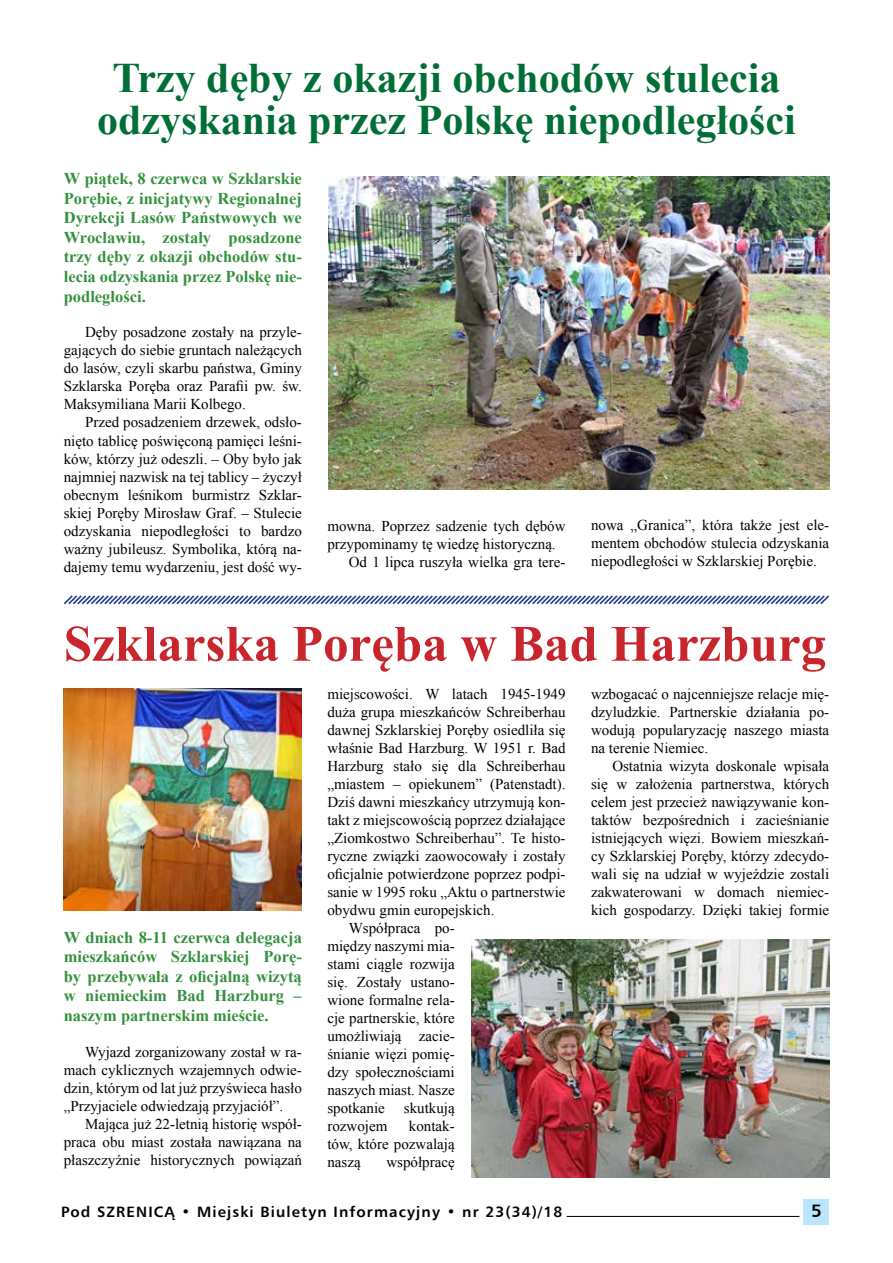
<style>
.page{position:relative;width:893px;height:1263px;background:#fff}
.page>*{position:absolute;margin:0;border:0;box-sizing:border-box;transform-origin:0 0}
.t1{font:700 51px "Times New Roman";color:#c9252c}
.t2{font:700 42px/42px "Times New Roman";color:#006e37;text-align:center}
.t3{font:700 18px "Humnst 777 EU";color:#000}
.t4{font:700 16.5px/19.5px "Times New Roman";color:#33913c;text-align:justify}
.t5{font:15px/18px "Times New Roman";color:#000;text-align:justify}
.t6{font:700 15px "Humnst 777 EU";letter-spacing:.075em;color:#000}
</style>
<div class="page">
<div style="left:804px;top:1199px;width:25px;height:26px;background:#b9e6fa"></div>
<hr style="left:567px;top:1216px;width:232px;height:1px;background:#000">
<svg style="left:64px;top:595px;width:765px;height:10px"></svg>
<img style="left:328px;top:176px;width:501px;height:313px">
<img style="left:64px;top:689px;width:238px;height:221px">
<img style="left:472px;top:939px;width:357px;height:239px">
<h2 class="t2" style="left:97px;top:56px;width:700px">Trzy dęby z okazji obchodów stulecia odzyskania przez Polskę niepodległości</h2>
<p class="t4" style="left:64px;top:169px;width:240px">W piątek, 8 czerwca w Szklarskie Porębie, z inicjatywy Regionalnej Dyrekcji Lasów Państwowych we Wrocławiu, zostały posadzone trzy dęby z okazji obchodów stu&shy;lecia odzyskania przez Polskę nie&shy;podległości.</p>
<p class="t5" style="left:64px;top:323px;width:240px;text-indent:21px">Dęby posadzone zostały na przyle&shy;gających do siebie gruntach należących do lasów, czyli skarbu państwa, Gminy Szklarska Poręba oraz Parafii pw. św.<br>Maksymiliana Marii Kolbego.</p>
<p class="t5" style="left:64px;top:413px;width:240px;text-indent:21px">Przed posadzeniem drzewek, odsło&shy;nięto tablicę poświęconą pamięci leśni&shy;ków, którzy już odeszli. – Oby było jak najmniej nazwisk na tej tablicy – życzył obecnym leśnikom burmistrz Szklar&shy;skiej Poręby Mirosław Graf. – Stulecie odzyskania niepodległości to bardzo ważny jubileusz. Symbolika, którą na&shy;dajemy temu wydarzeniu, jest dość wy-</p>
<p class="t5" style="left:591px;top:516px;width:240px">nowa „Granica”, która także jest ele&shy;mentem obchodów stulecia odzyskania niepodległości w Szklarskiej Porębie.</p>
<p class="t5" style="left:327px;top:517px;width:240px">mowna. Poprzez sadzenie tych dębów</p>
<p class="t5" style="left:327px;top:535px;width:230px">przypominamy tę wiedzę historyczną.</p>
<p class="t5" style="left:349px;top:553px;width:218px">Od 1 lipca ruszyła wielka gra tere-</p>
<h1 class="t1" style="left:64px;top:608px;width:764px">Szklarska Poręba w Bad Harzburg</h1>
<p class="t4" style="left:64px;top:927px;width:240px">W dniach 8-11 czerwca delegacja mieszkańców Szklarskiej Porę&shy;by przebywała z oficjalną wizytą w niemieckim Bad Harzburg – naszym partnerskim mieście.</p>
<p class="t5" style="left:64px;top:1043px;width:240px;text-indent:21px">Wyjazd zorganizowany został w ra&shy;mach cyklicznych wzajemnych odwie&shy;dzin, którym od lat już przyświeca hasło „Przyjaciele odwiedzają przyjaciół”.</p>
<p class="t5" style="left:64px;top:1115px;width:240px;text-indent:21px">Mająca już 22-letnią historię współ&shy;praca obu miast została nawiązana na płaszczyźnie historycznych powiązań</p>
<p class="t5" style="left:327px;top:685px;width:240px">miejscowości. W latach 1945-1949</p>
<p class="t5" style="left:327px;top:703px;width:240px">duża grupa mieszkańców Schreiberhau</p>
<p class="t5" style="left:327px;top:721px;width:240px">dawnej Szklarskiej Poręby osiedliła się</p>
<p class="t5" style="left:327px;top:739px;width:240px">właśnie Bad Harzburg. W 1951 r. Bad</p>
<p class="t5" style="left:327px;top:757px;width:240px">Harzburg stało się dla Schreiberhau</p>
<p class="t5" style="left:327px;top:775px;width:240px">„miastem – opiekunem” (Patenstadt).</p>
<p class="t5" style="left:327px;top:793px;width:240px">Dziś dawni mieszkańcy utrzymują kon-</p>
<p class="t5" style="left:327px;top:811px;width:240px">takt z miejscowością poprzez działające</p>
<p class="t5" style="left:327px;top:829px;width:240px">„Ziomkostwo Schreiberhau”. Te histo-</p>
<p class="t5" style="left:327px;top:847px;width:240px">ryczne związki zaowocowały i zostały</p>
<p class="t5" style="left:327px;top:865px;width:240px">oficjalnie potwierdzone poprzez podpi-</p>
<p class="t5" style="left:327px;top:883px;width:240px">sanie w 1995 roku „Aktu o partnerstwie</p>
<p class="t5" style="left:327px;top:901px;width:169px">obydwu gmin europejskich.</p>
<p class="t5" style="left:349px;top:919px;width:107px">Współpraca po-</p>
<p class="t5" style="left:327px;top:937px;width:129px">między naszymi mia-</p>
<p class="t5" style="left:327px;top:955px;width:129px">stami ciągle rozwija</p>
<p class="t5" style="left:327px;top:973px;width:129px">się. Zostały ustano-</p>
<p class="t5" style="left:327px;top:991px;width:129px">wione formalne rela-</p>
<p class="t5" style="left:327px;top:1009px;width:129px">cje partnerskie, które</p>
<p class="t5" style="left:327px;top:1027px;width:129px">umożliwiają zacie-</p>
<p class="t5" style="left:327px;top:1045px;width:129px">śnianie więzi pomię-</p>
<p class="t5" style="left:327px;top:1063px;width:129px">dzy społecznościami</p>
<p class="t5" style="left:327px;top:1081px;width:129px">naszych miast. Nasze</p>
<p class="t5" style="left:327px;top:1099px;width:59px">spotkanie</p>
<p class="t5" style="left:404px;top:1099px;width:52px">skutkują</p>
<p class="t5" style="left:327px;top:1117px;width:61px">rozwojem</p>
<p class="t5" style="left:327px;top:1117px;width:129px;text-indent:81px">kontak&shy;tów, które pozwalają naszą</p>
<p class="t5" style="left:386px;top:1153px;width:70px">współpracę</p>
<p class="t5" style="left:591px;top:685px;width:240px">wzbogacać o najcenniejsze relacje mię&shy;dzyludzkie. Partnerskie działania po&shy;wodują popularyzację naszego miasta na terenie Niemiec.</p>
<p class="t5" style="left:591px;top:757px;width:240px;text-indent:21px">Ostatnia wizyta doskonale wpisała się w założenia partnerstwa, których celem jest przecież nawiązywanie kon&shy;taktów bezpośrednich i zacieśnianie istniejących więzi. Bowiem mieszkań&shy;cy Szklarskiej Poręby, którzy zdecydo&shy;wali się na udział w wyjeździe zostali zakwaterowani w domach niemiec&shy;kich gospodarzy. Dzięki takiej formie</p>
<p class="t6" style="left:61px;top:1202px;width:503px">Pod SZRENICĄ • Miejski Biuletyn Informacyjny • nr 23(34)/18</p>
<p class="t3" style="left:811px;top:1199px;width:12px">5</p>
</div>
